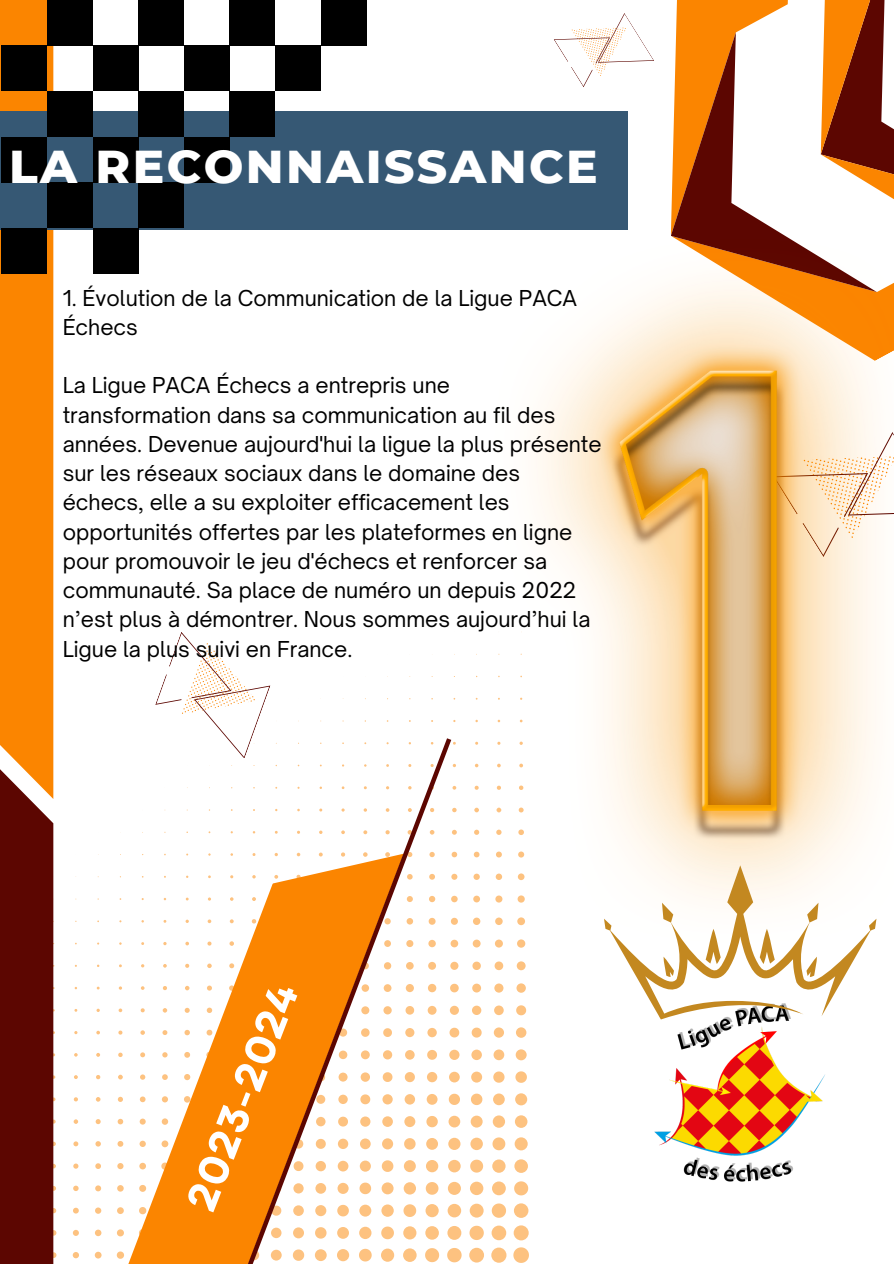
<style>
.page{position:relative;width:894px;height:1264px;background:#fff}
.page>*{position:absolute;margin:0;border:0;box-sizing:border-box;transform-origin:0 0}
.t1{font:800 46.95px "Montserrat";letter-spacing:.05em;color:#fff}
.t2{font:700 42px "Garet";color:#fff}
.t3{font:21px/29.2px "Open Sauce One";color:#000}
</style>
<div class="page">
<svg style="left:474px;top:785px;width:4px;height:4px"></svg>
<svg style="left:474px;top:807px;width:5px;height:5px"></svg>
<svg style="left:474px;top:829px;width:5px;height:5px"></svg>
<svg style="left:473px;top:851px;width:6px;height:6px"></svg>
<svg style="left:473px;top:873px;width:6px;height:7px"></svg>
<div style="left:451px;top:895px;width:6px;height:7px;background:#fdc280;border-radius:50%"></div>
<svg style="left:473px;top:895px;width:7px;height:7px"></svg>
<svg style="left:455px;top:918px;width:3px;height:6px"></svg>
<svg style="left:473px;top:917px;width:7px;height:8px"></svg>
<svg style="left:450px;top:939px;width:8px;height:8px"></svg>
<svg style="left:472px;top:939px;width:8px;height:8px"></svg>
<div style="left:494px;top:939px;width:9px;height:8px;background:#fdc280;border-radius:50%"></div>
<div style="left:517px;top:939px;width:8px;height:8px;background:#fdc280;border-radius:50%"></div>
<svg style="left:450px;top:961px;width:8px;height:8px"></svg>
<svg style="left:472px;top:961px;width:8px;height:9px"></svg>
<svg style="left:494px;top:961px;width:9px;height:9px"></svg>
<svg style="left:516px;top:961px;width:9px;height:9px"></svg>
<svg style="left:455px;top:983px;width:3px;height:9px"></svg>
<svg style="left:472px;top:983px;width:9px;height:9px"></svg>
<svg style="left:494px;top:983px;width:9px;height:9px"></svg>
<svg style="left:516px;top:983px;width:9px;height:9px"></svg>
<svg style="left:449px;top:1005px;width:10px;height:9px"></svg>
<svg style="left:472px;top:1005px;width:9px;height:10px"></svg>
<svg style="left:494px;top:1005px;width:9px;height:10px"></svg>
<svg style="left:516px;top:1005px;width:10px;height:10px"></svg>
<svg style="left:455px;top:1027px;width:4px;height:10px"></svg>
<svg style="left:471px;top:1027px;width:10px;height:10px"></svg>
<svg style="left:493px;top:1027px;width:11px;height:10px"></svg>
<div style="left:516px;top:1027px;width:10px;height:10px;background:#fdc280;border-radius:50%"></div>
<svg style="left:74px;top:1053px;width:4px;height:3px"></svg>
<svg style="left:449px;top:1049px;width:10px;height:10px"></svg>
<svg style="left:471px;top:1049px;width:11px;height:11px"></svg>
<svg style="left:493px;top:1049px;width:11px;height:11px"></svg>
<svg style="left:515px;top:1049px;width:11px;height:11px"></svg>
<svg style="left:74px;top:1075px;width:4px;height:4px"></svg>
<div style="left:449px;top:1071px;width:10px;height:11px;background:#fdc280;border-radius:50%"></div>
<svg style="left:471px;top:1071px;width:11px;height:11px"></svg>
<svg style="left:493px;top:1071px;width:11px;height:11px"></svg>
<svg style="left:515px;top:1071px;width:11px;height:11px"></svg>
<svg style="left:74px;top:1097px;width:4px;height:4px"></svg>
<svg style="left:455px;top:1093px;width:5px;height:11px"></svg>
<svg style="left:471px;top:1093px;width:11px;height:12px"></svg>
<div style="left:493px;top:1093px;width:11px;height:12px;background:#fdc280;border-radius:50%"></div>
<div style="left:515px;top:1093px;width:12px;height:12px;background:#fdc280;border-radius:50%"></div>
<svg style="left:74px;top:1119px;width:4px;height:4px"></svg>
<svg style="left:448px;top:1115px;width:12px;height:12px"></svg>
<svg style="left:470px;top:1115px;width:12px;height:12px"></svg>
<svg style="left:492px;top:1115px;width:13px;height:12px"></svg>
<svg style="left:514px;top:1115px;width:13px;height:12px"></svg>
<svg style="left:73px;top:1141px;width:5px;height:5px"></svg>
<svg style="left:448px;top:1137px;width:12px;height:12px"></svg>
<svg style="left:470px;top:1137px;width:12px;height:13px"></svg>
<svg style="left:492px;top:1137px;width:13px;height:13px"></svg>
<svg style="left:514px;top:1137px;width:13px;height:13px"></svg>
<svg style="left:73px;top:1163px;width:5px;height:5px"></svg>
<svg style="left:448px;top:1159px;width:12px;height:13px"></svg>
<svg style="left:470px;top:1159px;width:13px;height:13px"></svg>
<svg style="left:492px;top:1159px;width:13px;height:13px"></svg>
<svg style="left:514px;top:1159px;width:14px;height:13px"></svg>
<svg style="left:73px;top:1185px;width:6px;height:6px"></svg>
<svg style="left:447px;top:1181px;width:14px;height:13px"></svg>
<svg style="left:470px;top:1181px;width:13px;height:14px"></svg>
<div style="left:492px;top:1181px;width:13px;height:14px;background:#fdc280;border-radius:50%"></div>
<svg style="left:514px;top:1181px;width:14px;height:14px"></svg>
<svg style="left:73px;top:1207px;width:6px;height:6px"></svg>
<svg style="left:447px;top:1203px;width:14px;height:14px"></svg>
<svg style="left:469px;top:1203px;width:14px;height:14px"></svg>
<svg style="left:491px;top:1203px;width:15px;height:14px"></svg>
<svg style="left:513px;top:1203px;width:15px;height:14px"></svg>
<svg style="left:73px;top:1229px;width:6px;height:6px"></svg>
<svg style="left:447px;top:1225px;width:14px;height:14px"></svg>
<svg style="left:469px;top:1225px;width:14px;height:14px"></svg>
<svg style="left:491px;top:1225px;width:15px;height:15px"></svg>
<svg style="left:513px;top:1225px;width:15px;height:15px"></svg>
<svg style="left:73px;top:1251px;width:6px;height:7px"></svg>
<svg style="left:455px;top:1248px;width:6px;height:14px"></svg>
<svg style="left:469px;top:1247px;width:15px;height:15px"></svg>
<svg style="left:491px;top:1247px;width:15px;height:15px"></svg>
<svg style="left:513px;top:1247px;width:16px;height:15px"></svg>
<svg style="left:95px;top:831px;width:134px;height:432px"></svg>
<svg style="left:229px;top:738px;width:226px;height:525px"></svg>
<svg style="left:571px;top:0;width:314px;height:230px"></svg>
<svg style="left:876px;top:118px;width:17px;height:112px"></svg>
<svg style="left:600px;top:32px;width:276px;height:208px"></svg>
<div style="left:0;top:0;width:53px;height:651px;background:#fb8500"></div>
<svg style="left:0;top:651px;width:56px;height:612px"></svg>
<svg style="left:155px;top:632px;width:115px;height:126px"></svg>
<svg style="left:554px;top:13px;width:100px;height:74px"></svg>
<div style="left:0;top:111px;width:627px;height:118px;background:#365874"></div>
<img style="left:494px;top:240px;width:399px;height:702px">
<img style="left:654px;top:1019px;width:171px;height:163px">
<svg style="left:604px;top:865px;width:272px;height:154px"></svg>
<div style="left:321px;top:0;width:45px;height:46px;background:#000"></div>
<div style="left:275px;top:46px;width:46px;height:45px;background:#000"></div>
<div style="left:184px;top:46px;width:45px;height:45px;background:#000"></div>
<div style="left:93px;top:46px;width:45px;height:45px;background:#000"></div>
<div style="left:93px;top:228px;width:45px;height:45px;background:#000"></div>
<div style="left:2px;top:46px;width:45px;height:45px;background:#000"></div>
<div style="left:2px;top:228px;width:45px;height:45px;background:#000"></div>
<div style="left:2px;top:137px;width:45px;height:45px;background:#000"></div>
<div style="left:93px;top:137px;width:45px;height:45px;background:#000"></div>
<div style="left:184px;top:137px;width:45px;height:45px;background:#000"></div>
<div style="left:47px;top:91px;width:46px;height:46px;background:#000"></div>
<div style="left:138px;top:91px;width:46px;height:46px;background:#000"></div>
<div style="left:229px;top:91px;width:46px;height:46px;background:#000"></div>
<div style="left:229px;top:0;width:46px;height:46px;background:#000"></div>
<div style="left:138px;top:0;width:46px;height:46px;background:#000"></div>
<div style="left:138px;top:182px;width:46px;height:46px;background:#000"></div>
<div style="left:47px;top:0;width:46px;height:46px;background:#000"></div>
<div style="left:47px;top:182px;width:46px;height:46px;background:#000"></div>
<p class="t1" style="left:9px;top:137px;width:590px">LA RECONNAISSANCE</p>
<p class="t3" style="left:63px;top:283px;width:516px">1. Évolution de la Communication de la Ligue PACA<br>Échecs</p>
<h1 class="t3" style="left:63px;top:370px;width:540px">La Ligue PACA Échecs a entrepris une transformation dans sa communication au fil des années. Devenue aujourd'hui la ligue la plus présente sur les réseaux sociaux dans le domaine des échecs, elle a su exploiter efficacement les opportunités offertes par les plateformes en ligne pour promouvoir le jeu d'échecs et renforcer sa communauté. Sa place de numéro un depuis 2022 n’est plus à démontrer. Nous sommes aujourd’hui la Ligue la plus suivi en France.</h1>
<p class="t2" style="left:171px;top:1198px;width:241px;rotate:-69deg">2023-2024</p>
</div>
